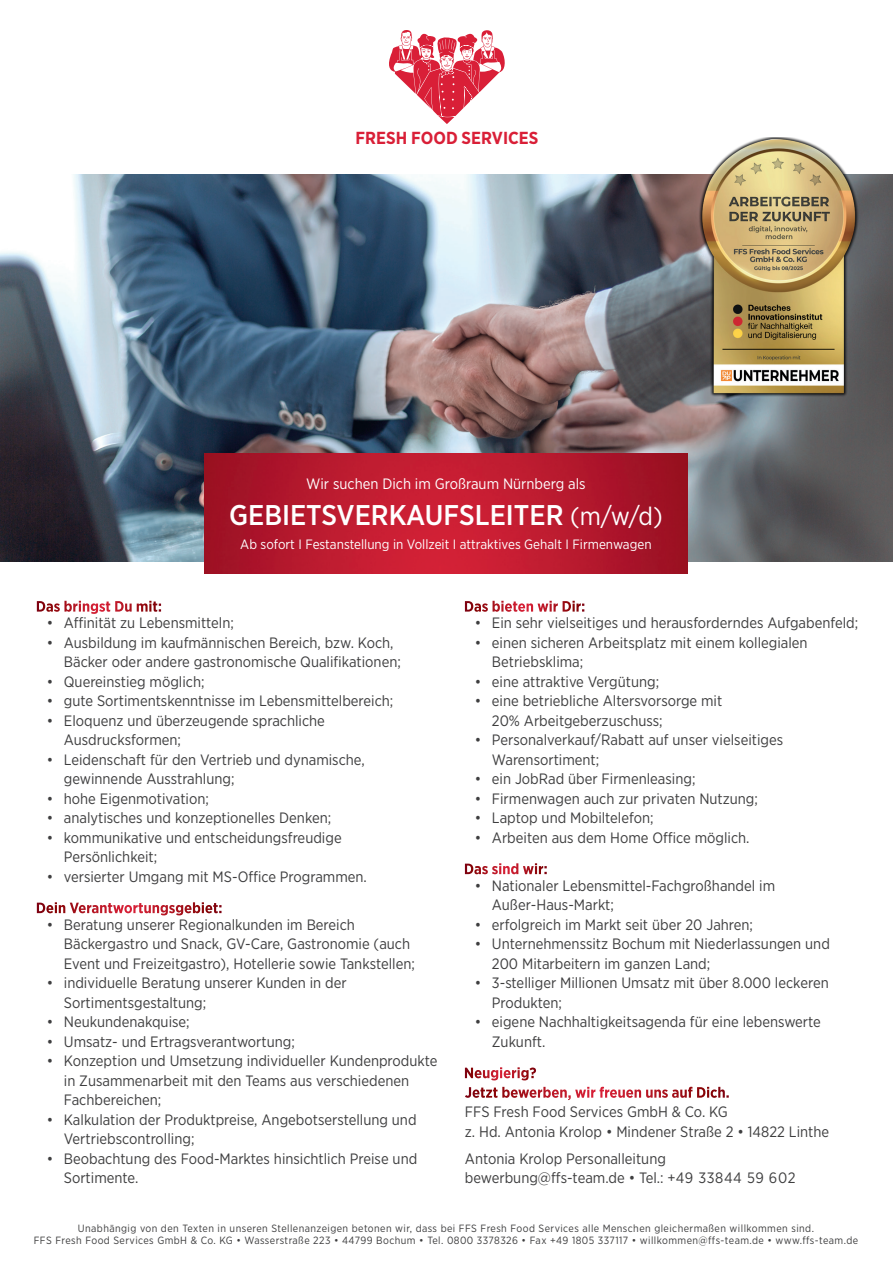
<style>
.page{position:relative;width:893px;height:1263px;background:#fff}
.page>*{position:absolute;margin:0;border:0;box-sizing:border-box;transform-origin:0 0}
.t1{font:500 28.5px "Gotham Narrow";color:#fff}
.t2{font:700 17.4px "Gotham Narrow";color:#d91f37}
.t3{font:15px/19.5px "Gotham Narrow";color:#3e3e3f}
.t4{font:15px "Gotham Narrow";color:#fff}
.t5{font:13.5px "Gotham Narrow";color:#fff}
.t6{font:10.5px/12.6px "Gotham Narrow";letter-spacing:.04em;color:#3e3e3f;text-align:center}
.s1{font-weight:400;font-size:25.5px}
</style>
<div class="page">
<img style="left:0;top:174px;width:893px;height:388px">
<svg style="left:389px;top:30px;width:116px;height:94px"></svg>
<img style="left:204px;top:454px;width:484px;height:119px">
<svg style="left:37px;top:601px;width:120px;height:13px"></svg>
<svg style="left:37px;top:902px;width:181px;height:13px"></svg>
<svg style="left:465px;top:601px;width:116px;height:11px"></svg>
<svg style="left:465px;top:863px;width:78px;height:11px"></svg>
<svg style="left:465px;top:1067px;width:71px;height:13px"></svg>
<svg style="left:465px;top:1087px;width:260px;height:11px"></svg>
<img style="left:689px;top:138px;width:179px;height:259px">
<p class="t2" style="left:356px;top:127px;width:184px">FRESH FOOD SERVICES</p>
<p class="t4" style="left:306px;top:474px;width:281px">Wir suchen Dich im Großraum Nürnberg als</p>
<h1 class="t1" style="left:229px;top:496px;width:435px">GEBIETSVERKAUFSLEITER <span class="s1">(m/w/d)</span></h1>
<p class="t5" style="left:240px;top:535px;width:413px">Ab sofort I Festanstellung in Vollzeit I attraktives Gehalt I Firmenwagen</p>
<p class="t3" style="left:47px;top:613px;width:189px">• Affinität zu Lebensmitteln;</p>
<p class="t3" style="left:64px;top:632px;width:339px;text-indent:-17px">• Ausbildung im kaufmännischen Bereich, bzw. Koch,<br>Bäcker oder andere gastronomische Qualifikationen;</p>
<p class="t3" style="left:47px;top:671px;width:159px">• Quereinstieg möglich;</p>
<p class="t3" style="left:47px;top:691px;width:348px">• gute Sortimentskenntnisse im Lebensmittelbereich;</p>
<p class="t3" style="left:64px;top:710px;width:263px;text-indent:-17px">• Eloquenz und überzeugende sprachliche<br>Ausdrucksformen;</p>
<p class="t3" style="left:64px;top:749px;width:302px;text-indent:-17px">• Leidenschaft für den Vertrieb und dynamische, gewinnende Ausstrahlung;</p>
<p class="t3" style="left:47px;top:788px;width:164px">• hohe Eigenmotivation;</p>
<p class="t3" style="left:47px;top:808px;width:286px">• analytisches und konzeptionelles Denken;</p>
<p class="t3" style="left:64px;top:827px;width:279px;text-indent:-17px">• kommunikative und entscheidungsfreudige<br>Persönlichkeit;</p>
<p class="t3" style="left:47px;top:866px;width:322px">• versierter Umgang mit MS-Office Programmen.</p>
<p class="t3" style="left:64px;top:914px;width:353px;text-indent:-17px">• Beratung unserer Regionalkunden im Bereich<br>Bäckergastro und Snack, GV-Care, Gastronomie (auch<br>Event und Freizeitgastro), Hotellerie sowie Tankstellen;</p>
<p class="t3" style="left:64px;top:973px;width:284px;text-indent:-17px">• individuelle Beratung unserer Kunden in der<br>Sortimentsgestaltung;</p>
<p class="t3" style="left:47px;top:1012px;width:144px">• Neukundenakquise;</p>
<p class="t3" style="left:47px;top:1031px;width:250px">• Umsatz- und Ertragsverantwortung;</p>
<p class="t3" style="left:64px;top:1051px;width:375px;text-indent:-17px">• Konzeption und Umsetzung individueller Kundenprodukte in Zusammenarbeit mit den Teams aus verschiedenen<br>Fachbereichen;</p>
<p class="t3" style="left:64px;top:1109px;width:354px;text-indent:-17px">• Kalkulation der Produktpreise, Angebotserstellung und<br>Vertriebscontrolling;</p>
<p class="t3" style="left:64px;top:1148px;width:355px;text-indent:-17px">• Beobachtung des Food-Marktes hinsichtlich Preise und<br>Sortimente.</p>
<p class="t3" style="left:475px;top:613px;width:385px">• Ein sehr vielseitiges und herausforderndes Aufgabenfeld;</p>
<p class="t3" style="left:492px;top:632px;width:317px;text-indent:-17px">• einen sicheren Arbeitsplatz mit einem kollegialen<br>Betriebsklima;</p>
<p class="t3" style="left:475px;top:671px;width:186px">• eine attraktive Vergütung;</p>
<p class="t3" style="left:492px;top:691px;width:232px;text-indent:-17px">• eine betriebliche Altersvorsorge mit<br>20% Arbeitgeberzuschuss;</p>
<p class="t3" style="left:492px;top:730px;width:293px;text-indent:-17px">• Personalverkauf/Rabatt auf unser vielseitiges<br>Warensortiment;</p>
<p class="t3" style="left:475px;top:769px;width:222px">• ein JobRad über Firmenleasing;</p>
<p class="t3" style="left:475px;top:788px;width:285px">• Firmenwagen auch zur privaten Nutzung;</p>
<p class="t3" style="left:475px;top:808px;width:180px">• Laptop und Mobiltelefon;</p>
<p class="t3" style="left:475px;top:827px;width:276px">• Arbeiten aus dem Home Office möglich.</p>
<p class="t3" style="left:492px;top:875px;width:285px;text-indent:-17px">• Nationaler Lebensmittel-Fachgroßhandel im<br>Außer-Haus-Markt;</p>
<p class="t3" style="left:475px;top:914px;width:280px">• erfolgreich im Markt seit über 20 Jahren;</p>
<p class="t3" style="left:492px;top:934px;width:339px;text-indent:-17px">• Unternehmenssitz Bochum mit Niederlassungen und<br>200 Mitarbeitern im ganzen Land;</p>
<p class="t3" style="left:492px;top:973px;width:338px;text-indent:-17px">• 3-stelliger Millionen Umsatz mit über 8.000 leckeren<br>Produkten;</p>
<p class="t3" style="left:492px;top:1012px;width:330px;text-indent:-17px">• eigene Nachhaltigkeitsagenda für eine lebenswerte<br>Zukunft.</p>
<p class="t3" style="left:465px;top:1102px;width:366px">FFS Fresh Food Services GmbH &amp; Co. KG<br>z. Hd. Antonia Krolop • Mindener Straße 2 • 14822 Linthe</p>
<p class="t3" style="left:465px;top:1148px;width:332px">Antonia Krolop Personalleitung bewerbung@ffs-team.de • Tel.: +49 33844 59 602</p>
<p class="t6" style="left:34px;top:1221px;width:826px">Unabhängig von den Texten in unseren Stellenanzeigen betonen wir, dass bei FFS Fresh Food Services alle Menschen gleichermaßen willkommen sind.<br>FFS Fresh Food Services GmbH &amp; Co. KG • Wasserstraße 223 • 44799 Bochum • Tel. 0800 3378326 • Fax +49 1805 337117 • willkommen@ffs-team.de • www.ffs-team.de</p>
</div>
